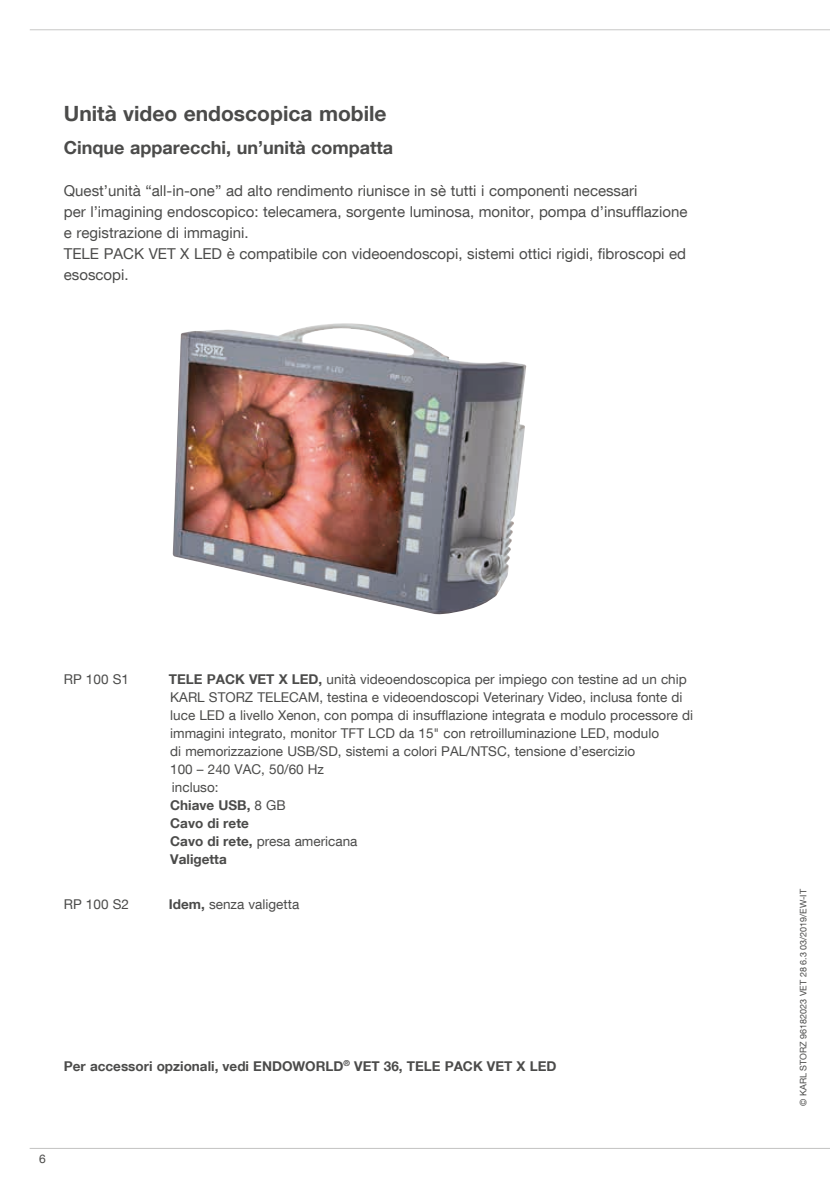
<style>
.page{position:relative;width:830px;height:1191px;background:#fff}
.page>*{position:absolute;margin:0;border:0;box-sizing:border-box;transform-origin:0 0}
.t1{font:700 21px "KS Helvetica Neue";color:#4b4b4a}
.t2{font:700 18px "KS Helvetica Neue";color:#4b4b4a}
.t3{font:15px/21px "KS Helvetica Neue";color:#4b4b4a}
.t4{font:13.5px/18px "KS Helvetica Neue";color:#4b4b4a}
.t5{font:700 13.5px "KS Helvetica Neue";color:#4b4b4a}
.t6{font:12px "KS Helvetica Neue";color:#4b4b4a}
.t7{font:9px "KS Helvetica Neue";color:#4b4b4a}
.s1{font-weight:700}
</style>
<div class="page">
<hr style="left:30px;top:29px;width:799px;height:1px;background:#c7c7c6">
<hr style="left:30px;top:1148px;width:799px;height:1px;background:#c7c7c6">
<img style="left:172px;top:323px;width:354px;height:292px">
<h1 class="t1" style="left:64px;top:101px;width:324px">Unità video endoscopica mobile</h1>
<h2 class="t2" style="left:64px;top:136px;width:331px">Cinque apparecchi, un’unità compatta</h2>
<p class="t3" style="left:64px;top:180px;width:624px">Quest’unità “all-in-one” ad alto rendimento riunisce in sè tutti i componenti necessari<br>per l’imagining endoscopico: telecamera, sorgente luminosa, monitor, pompa d’insufflazione e registrazione di immagini.<br>TELE PACK VET X LED è compatibile con videoendoscopi, sistemi ottici rigidi, fibroscopi ed esoscopi.</p>
<p class="t4" style="left:64px;top:670px;width:67px">RP 100 S1</p>
<p class="t4" style="left:169px;top:670px;width:525px"><span class="s1">TELE PACK VET X LED,</span> unità videoendoscopica per impiego con testine ad un chip KARL STORZ TELECAM , testina e videoendoscopi Veterinary Video, inclusa fonte di luce LED a livello Xenon, con pompa di insufflazione integrata e modulo processore di immagini integrato, monitor TFT LCD da 15" con retroilluminazione LED, modulo<br>di memorizzazione USB/SD, sistemi a colori PAL/NTSC, tensione d’esercizio<br>100 – 240 VAC, 50/60 Hz<br>incluso:<br><span class="s1">Chiave USB,</span> 8 GB<br><span class="s1">Cavo di rete<br>Cavo di rete,</span> presa americana<br><span class="s1">Valigetta</span></p>
<p class="t4" style="left:64px;top:894px;width:67px">RP 100 S2</p>
<p class="t4" style="left:169px;top:894px;width:132px"><span class="s1">Idem,</span> senza valigetta</p>
<p class="t5" style="left:64px;top:1057px;width:494px">Per accessori opzionali, vedi ENDOWORLD<sup>®</sup> VET 36, TELE PACK VET X LED</p>
<p class="t6" style="left:39px;top:1151px;width:8px">6</p>
<p class="t7" style="left:797px;top:1106px;width:218px;rotate:-90deg">© KARL STORZ 96182023 VET 28 6.3 03/2019/EW-IT</p>
</div>
